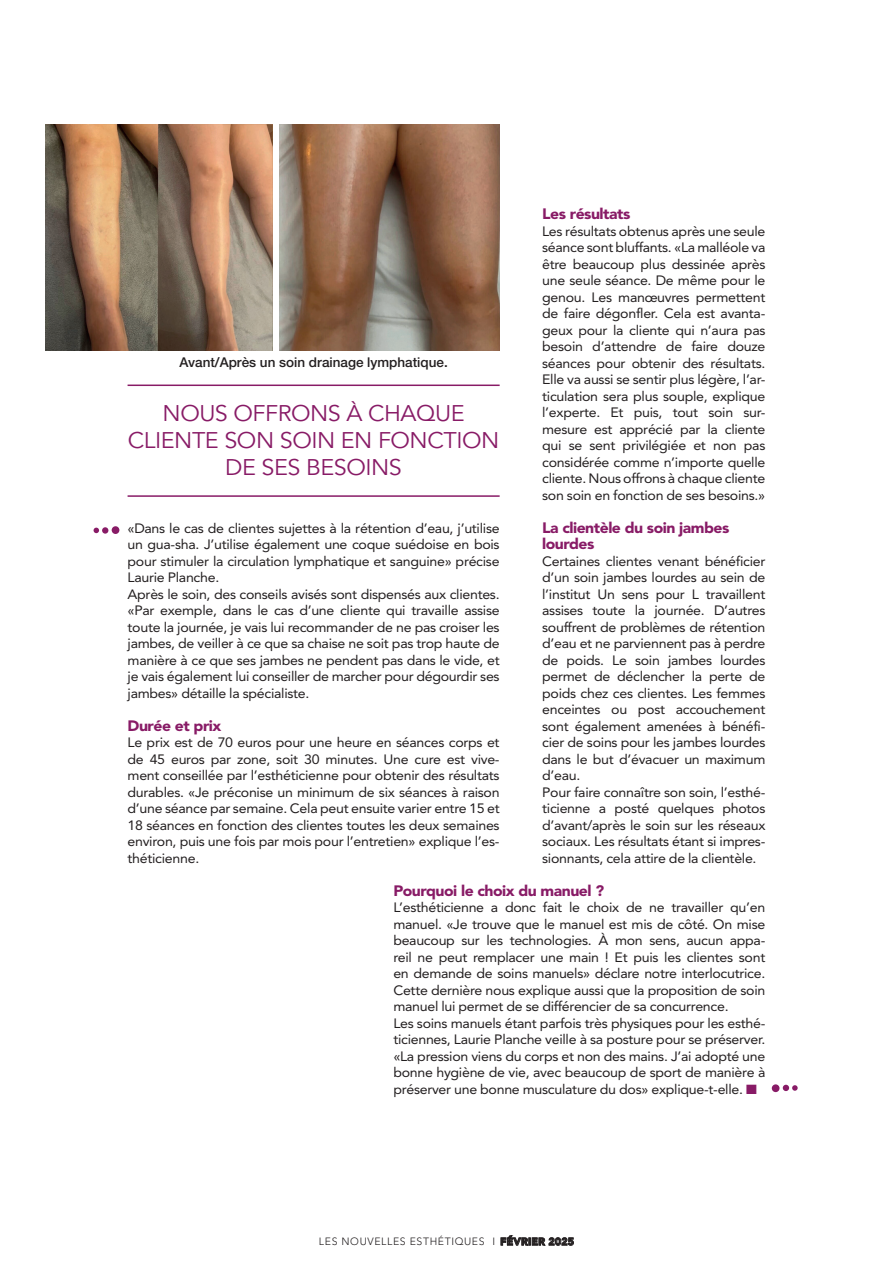
<style>
.page{position:relative;width:893px;height:1263px;background:#fff}
.page>*{position:absolute;margin:0;border:0;box-sizing:border-box;transform-origin:0 0}
.t1{font:22.5px/27px "Avenir";letter-spacing:-.02em;color:#881b66;text-align:center;scale:1.04 1}
.t2{font:900 15px/16.5px "Avenir";letter-spacing:-.03em;color:#881b66;scale:1.05 1}
.t3{font:13.5px/16.5px "Avenir";letter-spacing:-.02em;color:#231f20;scale:1.05 1}
.t4{font:500 13.5px "Helvetica Neue";color:#231f20}
.t5{font:300 10.5px "Avenir";letter-spacing:.06em;color:#231f20}
.s1{color:#881b66}
.s2{font-weight:900}
</style>
<div class="page">
<hr style="left:128px;top:384px;width:372px;height:2px;background:#881b66">
<hr style="left:128px;top:495px;width:372px;height:2px;background:#881b66">
<img style="left:279px;top:124px;width:221px;height:227px">
<img style="left:45px;top:124px;width:227px;height:227px">
<svg style="left:772px;top:1084px;width:26px;height:8px"></svg>
<svg style="left:94px;top:526px;width:25px;height:8px"></svg>
<p class="t2" style="left:542px;top:205px;width:86px">Les résultats</p>
<p class="t3" style="left:542px;top:223px;width:214px;text-align:justify">Les résultats obtenus après une seule séance sont bluffants. «La malléole va être beaucoup plus dessinée après une seule séance. De même pour le genou. Les manœuvres permettent de faire dégonfler. Cela est avanta&shy;geux pour la cliente qui n’aura pas besoin d’attendre de faire douze séances pour obtenir des résultats.<br>Elle va aussi se sentir plus légère, l’ar&shy;ticulation sera plus souple, explique l’experte. Et puis, tout soin sur&shy;mesure est apprécié par la cliente qui se sent privilégiée et non pas considérée comme n’importe quelle cliente. Nous offrons à chaque cliente son soin en fonction de ses besoins.»</p>
<p class="t2" style="left:542px;top:519px;width:180px">La clientèle du soin jambes lourdes</p>
<p class="t3" style="left:542px;top:553px;width:214px">Certaines clientes venant bénéficier d’un soin jambes lourdes au sein de l’institut Un sens pour L travaillent assises toute la journée. D’autres souffrent de problèmes de rétention d’eau et ne parviennent pas à perdre de poids. Le soin jambes lourdes permet de déclencher la perte de poids chez ces clientes. Les femmes enceintes ou post accouchement sont également amenées à bénéfi&shy;cier de soins pour les jambes lourdes dans le but d’évacuer un maximum d’eau.<br>Pour faire connaître son soin, l’esthé&shy;ticienne a posté quelques photos d’avant/après le soin sur les réseaux sociaux. Les résultats étant si impres&shy;sionnants, cela attire de la clientèle.</p>
<p class="t2" style="left:393px;top:882px;width:202px">Pourquoi le choix du manuel ?</p>
<p class="t3" style="left:393px;top:899px;width:356px">L’esthéticienne a donc fait le choix de ne travailler qu’en manuel. «Je trouve que le manuel est mis de côté. On mise beaucoup sur les technologies. À mon sens, aucun appa&shy;reil ne peut remplacer une main ! Et puis les clientes sont en demande de soins manuels» déclare notre interlocutrice.<br>Cette dernière nous explique aussi que la proposition de soin manuel lui permet de se différencier de sa concurrence.<br>Les soins manuels étant parfois très physiques pour les esthé&shy;ticiennes, Laurie Planche veille à sa posture pour se préserver. «La pression viens du corps et non des mains. J’ai adopté une bonne hygiène de vie, avec beaucoup de sport de manière à préserver une bonne musculature du dos» explique-t-elle. <span class="s1">■</span></p>
<p class="t4" style="left:179px;top:354px;width:270px">Avant/Après un soin drainage lymphatique.</p>
<h1 class="t1" style="left:128px;top:401px;width:359px">NOUS OFFRONS À CHAQUE<br>CLIENTE SON SOIN EN FONCTION<br>DE SES BESOINS</h1>
<p class="t3" style="left:128px;top:520px;width:356px">«Dans le cas de clientes sujettes à la rétention d’eau, j’utilise un gua-sha. J’utilise également une coque suédoise en bois pour stimuler la circulation lymphatique et sanguine» précise Laurie Planche.<br>Après le soin, des conseils avisés sont dispensés aux clientes. «Par exemple, dans le cas d’une cliente qui travaille assise toute la journée, je vais lui recommander de ne pas croiser les jambes, de veiller à ce que sa chaise ne soit pas trop haute de manière à ce que ses jambes ne pendent pas dans le vide, et je vais également lui conseiller de marcher pour dégourdir ses jambes» détaille la spécialiste.</p>
<p class="t2" style="left:128px;top:717px;width:91px">Durée et prix</p>
<p class="t3" style="left:128px;top:734px;width:356px;text-align:justify">Le prix est de 70 euros pour une heure en séances corps et de 45 euros par zone, soit 30 minutes. Une cure est vive&shy;ment conseillée par l’esthéticienne pour obtenir des résultats durables. «Je préconise un minimum de six séances à raison d’une séance par semaine. Cela peut ensuite varier entre 15 et 18 séances en fonction des clientes toutes les deux semaines environ, puis une fois par mois pour l’entretien» explique l’es&shy;théticienne.</p>
<p class="t5" style="left:319px;top:1235px;width:257px">LES NOUVELLES ESTHÉTIQUES I <span class="s2">FÉVRIER 2025</span></p>
</div>
